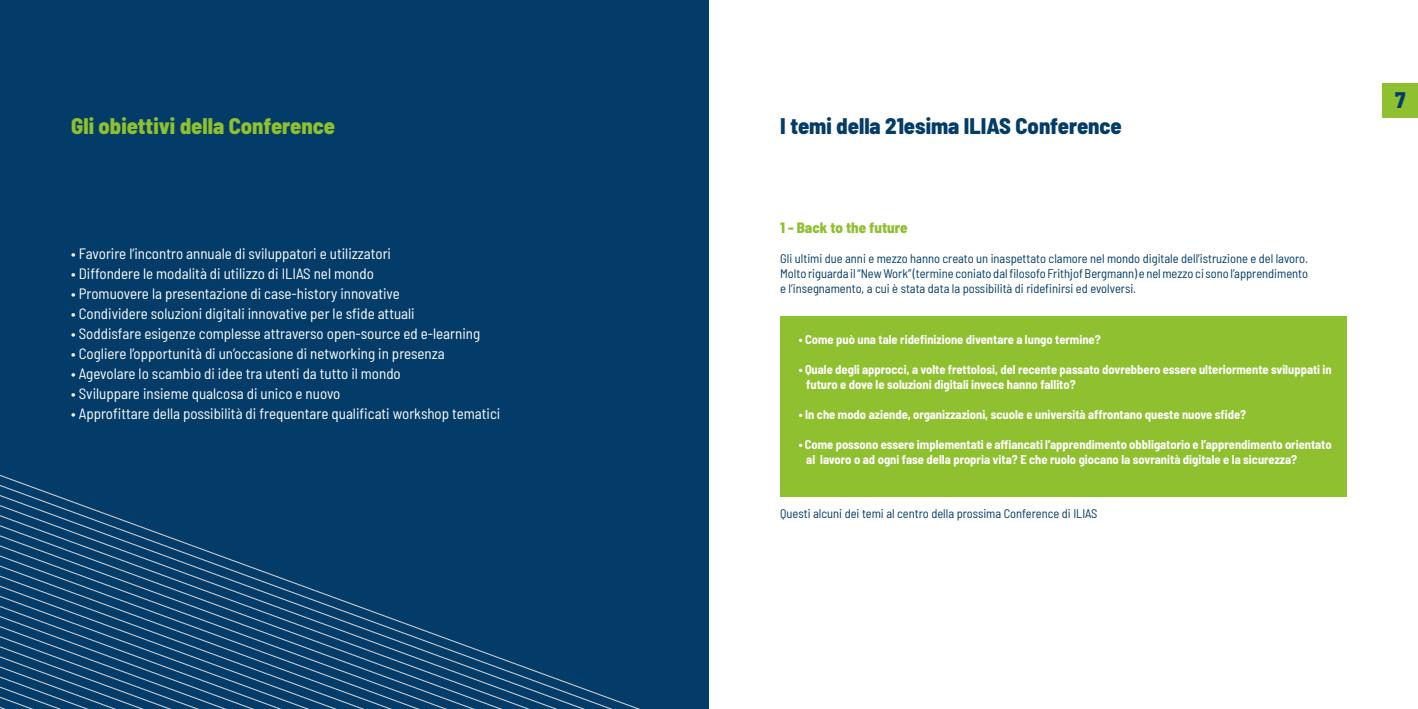
<style>
.page{position:relative;width:1418px;height:709px;background:#fff}
.page>*{position:absolute;margin:0;border:0;box-sizing:border-box;transform-origin:0 0}
.t1{font:800 semi-condensed 22.5px "Barlow";color:#033c68}
.t2{font:800 semi-condensed 22.5px "Barlow";color:#8fc02f}
.t3{font:semi-condensed 15px "Barlow";color:#fff}
.t4{font:800 semi-condensed 15px "Barlow";color:#8fc02f}
.t5{font:700 semi-condensed 12.5px/15px "Barlow";color:#fff}
.t6{font:semi-condensed 12.5px/15px "Barlow";color:#033c68;text-align:justify}
</style>
<div class="page">
<div style="left:0;top:0;width:709px;height:709px;background:#033c68"></div>
<div style="left:780px;top:316px;width:566px;height:180px;background:#8fc02f"></div>
<div style="left:1382px;top:83px;width:35px;height:34px;background:#8fc02f"></div>
<svg style="left:0;top:475px;width:640px;height:234px"></svg>
<h1 class="t2" style="left:71px;top:110px;width:265px">Gli obiettivi della Conference</h1>
<p class="t3" style="left:71px;top:243px;width:321px">• Favorire l’incontro annuale di sviluppatori e utilizzatori</p>
<p class="t3" style="left:71px;top:263px;width:304px">• Diffondere le modalità di utilizzo di ILIAS nel mondo</p>
<p class="t3" style="left:71px;top:283px;width:330px">• Promuovere la presentazione di case-history innovative</p>
<p class="t3" style="left:71px;top:303px;width:345px">• Condividere soluzioni digitali innovative per le sfide attuali</p>
<p class="t3" style="left:71px;top:323px;width:410px">• Soddisfare esigenze complesse attraverso open-source ed e-learning</p>
<p class="t3" style="left:71px;top:343px;width:375px">• Cogliere l’opportunità di un’occasione di networking in presenza</p>
<p class="t3" style="left:71px;top:363px;width:331px">• Agevolare lo scambio di idee tra utenti da tutto il mondo</p>
<p class="t3" style="left:71px;top:383px;width:271px">• Sviluppare insieme qualcosa di unico e nuovo</p>
<p class="t3" style="left:71px;top:403px;width:430px">• Approfittare della possibilità di frequentare qualificati workshop tematici</p>
<h1 class="t1" style="left:780px;top:110px;width:343px">I temi della 21esima ILIAS Conference</h1>
<p class="t4" style="left:780px;top:216px;width:129px">1 - Back to the future</p>
<p class="t6" style="left:780px;top:250px;width:529px">Gli ultimi due anni e mezzo hanno creato un inaspettato clamore nel mondo digitale dell’istruzione e del lavoro.<br>Molto riguarda il “New Work” (termine coniato dal filosofo Frithjof Bergmann) e nel mezzo ci sono l’apprendimento e l’insegnamento, a cui è stata data la possibilità di ridefinirsi ed evolversi.</p>
<p class="t5" style="left:798px;top:331px;width:303px">• Come può una tale ridefinizione diventare a lungo termine?</p>
<p class="t5" style="left:806px;top:361px;width:527px;text-indent:-8px">• Quale degli approcci, a volte frettolosi, del recente passato dovrebbero essere ulteriormente sviluppati in futuro e dove le soluzioni digitali invece hanno fallito?</p>
<p class="t5" style="left:798px;top:406px;width:449px">• In che modo aziende, organizzazioni, scuole e università affrontano queste nuove sfide?</p>
<p class="t5" style="left:806px;top:436px;width:527px;text-indent:-8px">• Come possono essere implementati e affiancati l’apprendimento obbligatorio e l’apprendimento orientato al lavoro o ad ogni fase della propria vita? E che ruolo giocano la sovranità digitale e la sicurezza?</p>
<p class="t6" style="left:780px;top:505px;width:319px">Questi alcuni dei temi al centro della prossima Conference di ILIAS</p>
<h1 class="t1" style="left:1395px;top:84px;width:12px">7</h1>
</div>
